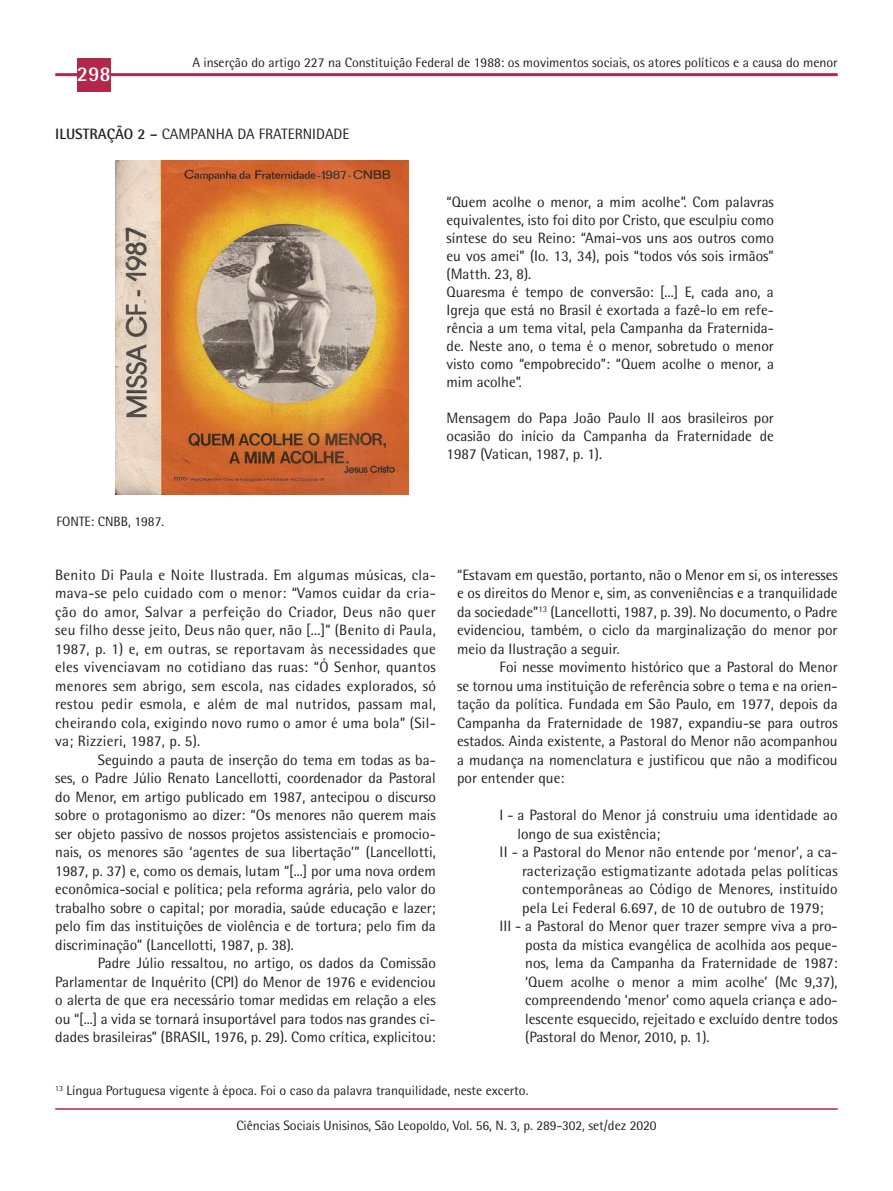
<style>
.page{position:relative;width:893px;height:1191px;background:#fff}
.page>*{position:absolute;margin:0;border:0;box-sizing:border-box;transform-origin:0 0}
.t1{font:700 21px "Rotis Semi Sans";color:#fff}
.t2{font:15px/18.5px "Rotis Semi Sans";color:#231f20;text-align:justify}
.t3{font:13.5px "Rotis Semi Sans";color:#231f20}
.s1{font-weight:700}
</style>
<div class="page">
<hr style="left:55px;top:73px;width:783px;height:3px;background:#b3274a">
<div style="left:77px;top:59px;width:33px;height:33px;background:#b3274a"></div>
<hr style="left:55px;top:1108px;width:783px;height:1px;background:#b3274a">
<img style="left:115px;top:160px;width:294px;height:334px">
<h1 class="t1" style="left:77px;top:61px;width:35px">298</h1>
<p class="t3" style="left:192px;top:54px;width:647px">A inserção do artigo 227 na Constituição Federal de 1988: os movimentos sociais, os atores políticos e a causa do menor</p>
<p class="t2" style="left:55px;top:125px;width:296px"><span class="s1">ILUSTRAÇÃO 2 –</span> CAMPANHA DA FRATERNIDADE</p>
<p class="t2" style="left:446px;top:193px;width:329px;line-height:18px;text-align:left">“Quem acolhe o menor, a mim acolhe”. Com palavras equivalentes, isto foi dito por Cristo, que esculpiu como síntese do seu Reino: “Amai-vos uns aos outros como eu vos amei” (Io. 13, 34), pois “todos vós sois irmãos” (Matth. 23, 8).<br>Quaresma é tempo de conversão: [...] E, cada ano, a Igreja que está no Brasil é exortada a fazê-lo em refe&shy;rência a um tema vital, pela Campanha da Fraternida&shy;de. Neste ano, o tema é o menor, sobretudo o menor visto como “empobrecido”: “Quem acolhe o menor, a mim acolhe”.</p>
<p class="t2" style="left:446px;top:409px;width:329px;line-height:18px">Mensagem do Papa João Paulo II aos brasileiros por ocasião do início da Campanha da Fraternidade de 1987 (Vatican, 1987, p. 1).</p>
<p class="t3" style="left:57px;top:513px;width:109px">FONTE: CNBB, 1987.</p>
<p class="t2" style="left:55px;top:565px;width:382px">Benito Di Paula e Noite Ilustrada. Em algumas músicas, cla&shy;mava-se pelo cuidado com o menor: “Vamos cuidar da cria&shy;ção do amor, Salvar a perfeição do Criador, Deus não quer seu filho desse jeito, Deus não quer, não [...]” (Benito di Paula, 1987, p. 1) e, em outras, se reportavam às necessidades que eles vivenciavam no cotidiano das ruas: “Ó Senhor, quantos menores sem abrigo, sem escola, nas cidades explorados, só restou pedir esmola, e além de mal nutridos, passam mal, cheirando cola, exigindo novo rumo o amor é uma bola” (Sil&shy;va; Rizzieri, 1987, p. 5).</p>
<p class="t2" style="left:55px;top:750px;width:382px;text-indent:43px">Seguindo a pauta de inserção do tema em todas as ba&shy;ses, o Padre Júlio Renato Lancellotti, coordenador da Pastoral do Menor, em artigo publicado em 1987, antecipou o discurso sobre o protagonismo ao dizer: “Os menores não querem mais ser objeto passivo de nossos projetos assistenciais e promocio&shy;nais, os menores são ‘agentes de sua libertação’” (Lancellotti, 1987, p. 37) e, como os demais, lutam “[...] por uma nova ordem econômica-social e política; pela reforma agrária, pelo valor do trabalho sobre o capital; por moradia, saúde educação e lazer; pelo fim das instituições de violência e de tortura; pelo fim da discriminação” (Lancellotti, 1987, p. 38).</p>
<p class="t2" style="left:55px;top:954px;width:382px;text-indent:43px">Padre Júlio ressaltou, no artigo, os dados da Comissão Parlamentar de Inquérito (CPI) do Menor de 1976 e evidenciou o alerta de que era necessário tomar medidas em relação a eles ou “[...] a vida se tornará insuportável para todos nas grandes ci&shy;dades brasileiras” (BRASIL, 1976, p. 29). Como crítica, explicitou:</p>
<p class="t2" style="left:457px;top:565px;width:382px">“Estavam em questão, portanto, não o Menor em si, os interesses e os direitos do Menor e, sim, as conveniências e a tranquilidade da sociedade”<sup>13</sup> (Lancellotti, 1987, p. 39). No documento, o Padre evidenciou, também, o ciclo da marginalização do menor por meio da Ilustração a seguir.</p>
<p class="t2" style="left:457px;top:657px;width:382px;text-indent:43px">Foi nesse movimento histórico que a Pastoral do Menor se tornou uma instituição de referência sobre o tema e na orien&shy;tação da política. Fundada em São Paulo, em 1977, depois da Campanha da Fraternidade de 1987, expandiu-se para outros estados. Ainda existente, a Pastoral do Menor não acompanhou a mudança na nomenclatura e justificou que não a modificou por entender que:</p>
<p class="t2" style="left:500px;top:806px;width:340px">I - a Pastoral do Menor já construiu uma identidade ao</p>
<p class="t2" style="left:517px;top:824px;width:144px">longo de sua existência;</p>
<p class="t2" style="left:500px;top:843px;width:340px">II - a Pastoral do Menor não entende por ‘menor’, a ca-</p>
<p class="t2" style="left:522px;top:861px;width:317px">racterização estigmatizante adotada pelas políticas</p>
<p class="t2" style="left:522px;top:880px;width:317px">contemporâneas ao Código de Menores, instituído</p>
<p class="t2" style="left:522px;top:898px;width:303px">pela Lei Federal 6.697, de 10 de outubro de 1979;</p>
<p class="t2" style="left:500px;top:917px;width:340px">III - a Pastoral do Menor quer trazer sempre viva a pro-</p>
<p class="t2" style="left:525px;top:935px;width:314px">posta da mística evangélica de acolhida aos peque-</p>
<p class="t2" style="left:525px;top:954px;width:314px">nos, lema da Campanha da Fraternidade de 1987:</p>
<p class="t2" style="left:525px;top:972px;width:314px">‘Quem acolhe o menor a mim acolhe’ (Mc 9,37),</p>
<p class="t2" style="left:525px;top:991px;width:314px">compreendendo ‘menor’ como aquela criança e ado-</p>
<p class="t2" style="left:525px;top:1009px;width:314px">lescente esquecido, rejeitado e excluído dentre todos</p>
<p class="t2" style="left:525px;top:1028px;width:186px">(Pastoral do Menor, 2010, p. 1).</p>
<p class="t3" style="left:55px;top:1082px;width:475px"><sup>13</sup> Língua Portuguesa vigente à época. Foi o caso da palavra tranquilidade, neste excerto.</p>
<p class="t3" style="left:236px;top:1117px;width:422px">Ciências Sociais Unisinos, São Leopoldo, Vol. 56, N. 3, p. 289-302, set/dez 2020</p>
</div>
